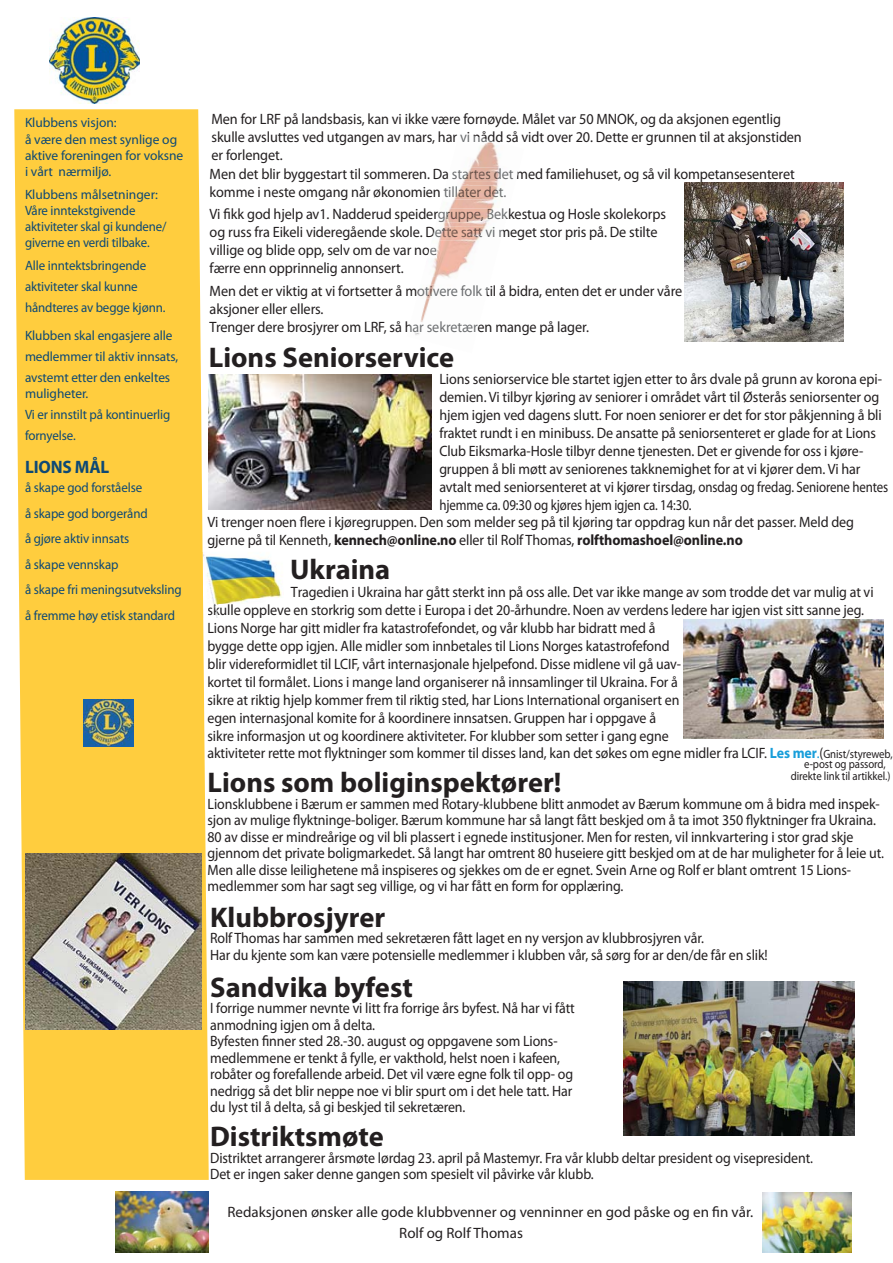
<style>
.page{position:relative;width:893px;height:1263px;background:#fff}
.page>*{position:absolute;margin:0;border:0;box-sizing:border-box;transform-origin:0 0}
.t1{font:700 28.5px "Myriad Pro";color:#231f20}
.t2{font:700 18px "Myriad Pro";letter-spacing:-.01em;color:#0e4975;scale:.96 1}
.t3{font:15px/18px "Myriad Pro";letter-spacing:-.005em;color:#231f20;scale:.94 1}
.t4{font:15px/16.5px "Myriad Pro";letter-spacing:-.005em;color:#231f20;scale:.93 1}
.t5{font:15px/18px "Myriad Pro";letter-spacing:-.005em;color:#231f20;scale:.95 1}
.t6{font:15px/21px "Myriad Pro";letter-spacing:-.005em;color:#231f20}
.t7{font:13.5px/16.2px "Myriad Pro";letter-spacing:-.01em;color:#0e4975}
.t8{font:13.5px/25.5px "Myriad Pro";letter-spacing:-.01em;color:#0e4975;scale:.96 1}
.t9{font:12px/12px "Myriad Pro";letter-spacing:-.005em;color:#231f20;scale:.9 1}
.s1{color:#696b6d}
.s2{color:#6d6f71}
.s3{color:#5c4c47}
.s4{color:#614c44}
.s5{color:#624c44}
.s6{color:#614b43}
.s7{color:#644d45}
.s8{color:#614b44}
.s9{color:#6b696a}
.s10{color:#674f47}
.s11{color:#674e47}
.s12{color:#664f46}
.s13{color:#6c6d70}
.s14{color:#694f47}
.s15{color:#684f47}
.s16{color:#684f48}
.s17{color:#6a6b6d}
.s18{color:#6a6a6c}
.s19{font-weight:700}
.s20{font-weight:700;color:#189eda}
.s21{color:#189eda}
.s22{font-size:12px}
</style>
<div class="page">
<svg style="left:14px;top:109px;width:195px;height:1071px;background:#fed04a"></svg>
<img style="left:624px;top:982px;width:231px;height:154px">
<img style="left:50px;top:18px;width:90px;height:85px">
<img style="left:684px;top:182px;width:160px;height:159px">
<img style="left:209px;top:375px;width:222px;height:134px">
<img style="left:683px;top:620px;width:201px;height:118px">
<img style="left:202px;top:552px;width:79px;height:66px">
<img style="left:207px;top:579px;width:77px;height:1px">
<img style="left:207px;top:587px;width:75px;height:10px">
<img style="left:208px;top:605px;width:73px;height:13px">
<img style="left:83px;top:699px;width:51px;height:48px">
<img style="left:26px;top:853px;width:175px;height:177px">
<img style="left:115px;top:1191px;width:93px;height:61px">
<img style="left:763px;top:1192px;width:89px;height:60px">
<img style="left:470px;top:145px;width:30px;height:23px">
<img style="left:443px;top:182px;width:55px;height:44px">
<img style="left:433px;top:240px;width:44px;height:33px">
<img style="left:420px;top:273px;width:37px;height:48px">
<img style="left:462px;top:168px;width:38px;height:14px">
<img style="left:443px;top:186px;width:55px;height:14px">
<img style="left:443px;top:208px;width:55px;height:14px">
<img style="left:439px;top:226px;width:48px;height:14px">
<img style="left:433px;top:244px;width:4px;height:14px">
<img style="left:420px;top:285px;width:37px;height:14px">
<img style="left:415px;top:321px;width:8px;height:14px">
<img style="left:484px;top:142px;width:10px;height:3px">
<p class="t7" style="left:25px;top:116px;width:160px">Klubbens visjon:<br>å være den mest synlige og aktive foreningen for voksne i vårt nærmiljø.</p>
<p class="t7" style="left:25px;top:187px;width:143px">Klubbens målsetninger:<br>Våre inntekstgivende aktiviteter skal gi kundene/ giverne en verdi tilbake.</p>
<p class="t8" style="left:25px;top:255px;width:148px;line-height:21px">Alle inntektsbringende aktiviteter skal kunne håndteres av begge kjønn.</p>
<p class="t7" style="left:25px;top:326px;width:155px;line-height:21px">Klubben skal engasjere alle medlemmer til aktiv innsats, avstemt etter den enkeltes</p>
<p class="t7" style="left:25px;top:384px;width:147px;line-height:21px">muligheter.<br>Vi er innstilt på kontinuerlig fornyelse.</p>
<p class="t2" style="left:25px;top:460px;width:89px">LIONS MÅL</p>
<p class="t8" style="left:25px;top:476px;width:165px">å skape god forståelse<br>å skape god borgerånd<br>å gjøre aktiv innsats<br>å skape vennskap<br>å skape fri meningsutveksling å fremme høy etisk standard</p>
<p class="t5" style="left:211px;top:111px;width:623px">Men for LRF på landsbasis, kan vi ikke være fornøyde. Målet var 50 MNOK, og da aksjonen egentlig skulle avsluttes ved utgangen av mars, ha<span class="s1">r</span> <span class="s2">vi nådd</span> så vidt over 20. Dette er grunnen til at aksjonstiden er forlenget.</p>
<p class="t5" style="left:210px;top:165px;width:617px">Men det blir byggestart til sommeren. D<span class="s1">a</span> <span class="s2">sta</span><span class="s3">r</span><span class="s4">t</span><span class="s5">es</span> <span class="s6">d</span><span class="s2">et m</span>ed familiehuset, og så vil kompetansesenteret komme i neste omgang når økonomien <span class="s1">t</span><span class="s2">illa</span><span class="s7">ter</span> <span class="s8">de</span><span class="s2">t.</span></p>
<p class="t5" style="left:210px;top:206px;width:482px">Vi fikk god hjelp av1. Nadderud speide<span class="s1">r</span><span class="s9">gr</span><span class="s10">up</span><span class="s11">pe,</span> <span class="s12">B</span><span class="s2">ek</span><span class="s13">k</span>estua og Hosle skolekorps og russ fra Eikeli videregående skole. <span class="s1">D</span><span class="s2">et</span><span class="s14">te s</span><span class="s15">at</span><span class="s16">t</span> <span class="s2">vi m</span>eget stor pris på. De stilte villige og blide opp, selv om de var n<span class="s17">oe<br></span>færre enn opprinnelig annonsert.</p>
<p class="t5" style="left:210px;top:282px;width:499px">Men det er viktig at vi fortsetter å m<span class="s18">ot</span><span class="s2">ivere folk t</span>il å bidra, enten det er under våre aksjoner eller ellers.<br>Trenger dere brosjyrer om LRF, så <span class="s1">h</span><span class="s2">ar sekretære</span>n mange på lager.</p>
<h1 class="t1" style="left:209px;top:346px;width:247px">Lions Seniorservice</h1>
<p class="t3" style="left:439px;top:371px;width:479px">Lions seniorservice ble startet igjen etter to års dvale på grunn av korona epi&shy;demien. Vi tilbyr kjøring av seniorer i området vårt til Østerås seniorsenter og hjem igjen ved dagens slutt. For noen seniorer er det for stor påkjenning å bli fraktet rundt i en minibuss. De ansatte på seniorsenteret er glade for at Lions Club Eiksmarka-Hosle tilbyr denne tjenesten. Det er givende for oss i kjøre&shy;gruppen å bli møtt av seniorenes takknemighet for at vi kjører dem. Vi har avtalt med seniorsenteret at vi kjører tirsdag, onsdag og fredag. Seniorene hentes hjemme ca. 09:30 og kjøres hjem igjen ca. 14:30.</p>
<p class="t3" style="left:207px;top:514px;width:689px">Vi trenger noen flere i kjøregruppen. Den som melder seg på til kjøring tar oppdrag kun når det passer. Meld deg gjerne på til Kenneth, <span class="s19">kennech@online.no</span> eller til Rolf Thomas, <span class="s19">rolfthomashoel@online.no</span></p>
<h1 class="t1" style="left:290px;top:559px;width:102px">Ukraina</h1>
<p class="t3" style="left:207px;top:584px;width:710px;text-indent:83px">Tragedien i Ukraina har gått sterkt inn på oss alle. Det var ikke mange av som trodde det var mulig at vi skulle oppleve en storkrig som dette i Europa i det 20-århundre. Noen av verdens ledere har igjen vist sitt sanne jeg.<br>Lions Norge har gitt midler fra katastrofefondet, og vår klubb har bidratt med å<br>bygge dette opp igjen. Alle midler som innbetales til Lions Norges katastrofefond<br>blir videreformidlet til LCIF, vårt internasjonale hjelpefond. Disse midlene vil gå uav-<br>kortet til formålet. Lions i mange land organiserer nå innsamlinger til Ukraina. For å<br>sikre at riktig hjelp kommer frem til riktig sted, har Lions International organisert en<br>egen internasjonal komite for å koordinere innsatsen. Gruppen har i oppgave å<br>sikre informasjon ut og koordinere aktiviteter. For klubber som setter i gang egne</p>
<p class="t4" style="left:207px;top:746px;width:738px">aktiviteter rette mot flyktninger som kommer til disses land, kan det søkes om egne midler fra LCIF. <span class="s20">Les mer</span><span class="s21">.</span>(<span class="s22">Gnist/styreweb,</span></p>
<h1 class="t1" style="left:207px;top:772px;width:355px">Lions som boliginspektører!</h1>
<p class="t4" style="left:207px;top:796px;width:729px">Lionsklubbene i Bærum er sammen med Rotary-klubbene blitt anmodet av Bærum kommune om å bidra med inspek&shy;sjon av mulige flyktninge-boliger. Bærum kommune har så langt fått beskjed om å ta imot 350 flyktninger fra Ukraina.<br>80 av disse er mindreårige og vil bli plassert i egnede institusjoner. Men for resten, vil innkvartering i stor grad skje gjennom det private boligmarkedet. Så langt har omtrent 80 huseiere gitt beskjed om at de har muligheter for å leie ut.<br>Men alle disse leilighetene må inspiseres og sjekkes om de er egnet. Svein Arne og Rolf er blant omtrent 15 Lions&shy;medlemmer som har sagt seg villige, og vi har fått en form for opplæring.</p>
<h1 class="t1" style="left:210px;top:906px;width:177px">Klubbrosjyrer</h1>
<p class="t4" style="left:210px;top:931px;width:601px">Rolf Thomas har sammen med sekretæren fått laget en ny versjon av klubbrosjyren vår.<br>Har du kjente som kan være potensielle medlemmer i klubben vår, så sørg for ar den/de får en slik!</p>
<p class="t9" style="left:791px;top:759px;width:112px;text-indent:13px">e-post og passord, direkte link til artikkel.)</p>
<h1 class="t1" style="left:210px;top:976px;width:204px">Sandvika byfest</h1>
<p class="t4" style="left:210px;top:1001px;width:394px">I forrige nummer nevnte vi litt fra forrige års byfest. Nå har vi fått anmodning igjen om å delta.<br>Byfesten finner sted 28.-30. august og oppgavene som Lions&shy;medlemmene er tenkt å fylle, er vakthold, helst noen i kafeen, robåter og forefallende arbeid. Det vil være egne folk til opp- og nedrigg så det blir neppe noe vi blir spurt om i det hele tatt. Har du lyst til å delta, så gi beskjed til sekretæren.</p>
<h1 class="t1" style="left:210px;top:1126px;width:175px">Distriktsmøte</h1>
<p class="t4" style="left:210px;top:1150px;width:650px">Distriktet arrangerer årsmøte lørdag 23. april på Mastemyr. Fra vår klubb deltar president og visepresident.<br>Det er ingen saker denne gangen som spesielt vil påvirke vår klubb.</p>
<p class="t6" style="left:399px;top:1203px;width:355px;text-indent:-172px">Redaksjonen ønsker alle gode klubbvenner og venninner en god påske og en fin vår.<br>Rolf og Rolf Thomas</p>
</div>
